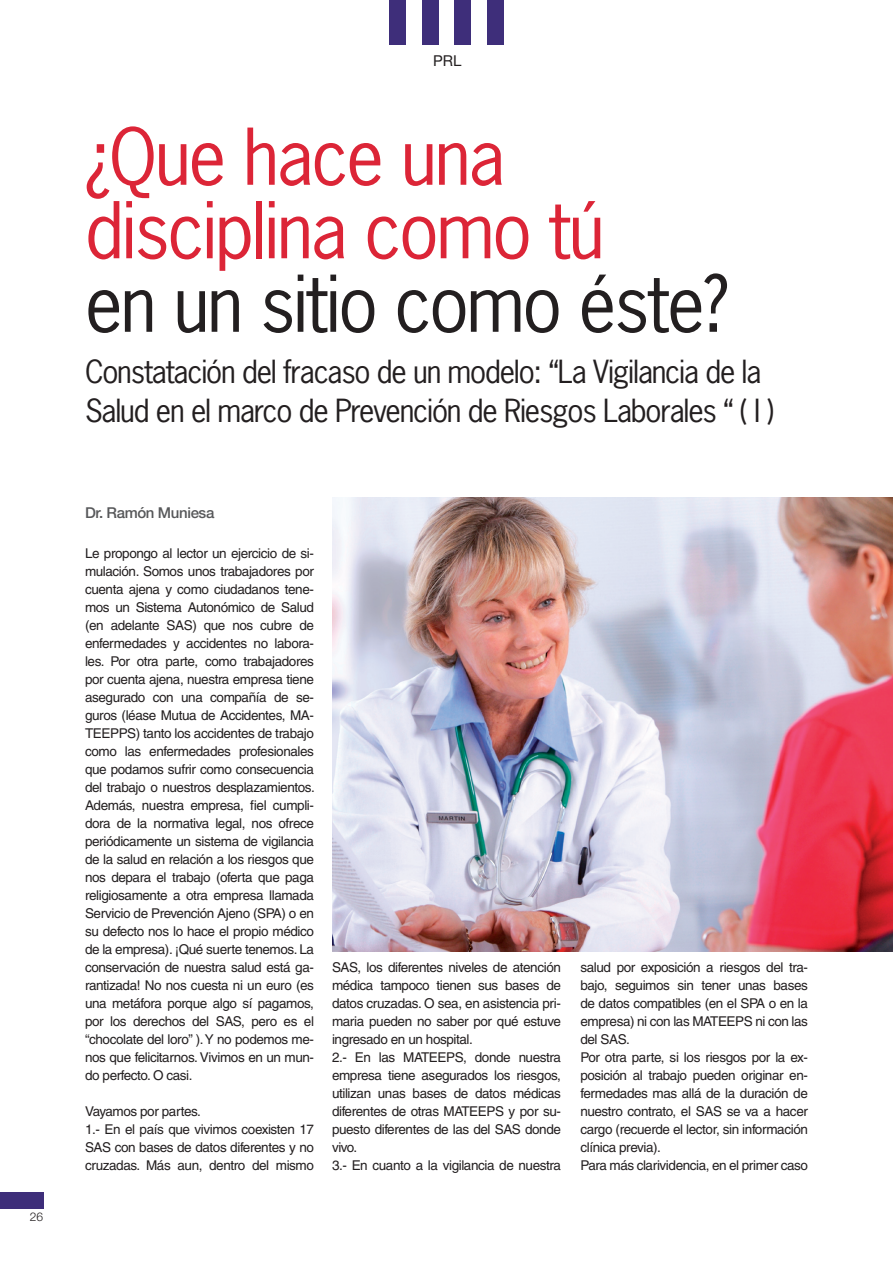
<style>
.page{position:relative;width:893px;height:1263px;background:#fff}
.page>*{position:absolute;margin:0;border:0;box-sizing:border-box;transform-origin:0 0}
.título___pequeño_aed{font:73.5px "News Gothic Std";letter-spacing:-.03em;color:#dc2537}
.título___pequeño_aed-2{font:73.5px "News Gothic Std";letter-spacing:-.03em;color:#231f20}
.título___pequeño_aed-3{font:30px/39px "News Gothic Std";letter-spacing:-.04em;color:#231f20}
.entradilla_aedipe{font:500 15px "Helvetica Neue";letter-spacing:-.025em;color:#57585a}
.t1{font:15px "Helvetica Neue";color:#231f20}
.texto_aedipe{font:13.5px/18px "Helvetica";letter-spacing:-.03em;color:#231f20;text-align:justify}
.t2{font:300 12px "Helvetica Neue";color:#231f20}
</style>
<div class="page">
<div style="left:0;top:1192px;width:43px;height:16px;background:#3e2e7a"></div>
<div style="left:389px;top:0;width:17px;height:45px;background:#3e2e7a"></div>
<div style="left:422px;top:0;width:16px;height:45px;background:#3e2e7a"></div>
<div style="left:455px;top:0;width:16px;height:45px;background:#3e2e7a"></div>
<div style="left:487px;top:0;width:16px;height:45px;background:#3e2e7a"></div>
<img style="left:332px;top:497px;width:561px;height:454px">
<p class="t2" style="left:30px;top:1209px;width:15px">26</p>
<p class="t1" style="left:433px;top:52px;width:30px">PRL</p>
<p class="título___pequeño_aed" style="left:85px;top:110px;width:422px">¿Que hace una</p>
<p class="título___pequeño_aed" style="left:85px;top:183px;width:521px">disciplina como tú</p>
<p class="título___pequeño_aed-2" style="left:85px;top:257px;width:645px">en un sitio como éste?</p>
<p class="título___pequeño_aed-3" style="left:85px;top:352px;width:691px">Constatación del fracaso de un modelo: “La Vigilancia de la<br>Salud en el marco de Prevención de Riesgos Laborales “ ( I )</p>
<p class="entradilla_aedipe" style="left:85px;top:503px;width:131px">Dr. Ramón Muniesa</p>
<p class="texto_aedipe" style="left:85px;top:544px;width:231px">Le propongo al lector un ejercicio de si&shy;mulación. Somos unos trabajadores por cuenta ajena y como ciudadanos tene&shy;mos un Sistema Autonómico de Salud (en adelante SAS) que nos cubre de enfermedades y accidentes no labora&shy;les. Por otra parte, como trabajadores por cuenta ajena, nuestra empresa tiene asegurado con una compañía de se&shy;guros (léase Mutua de Accidentes, MA-TEEPPS) tanto los accidentes de trabajo como las enfermedades profesionales que podamos sufrir como consecuencia del trabajo o nuestros desplazamientos.<br>Además, nuestra empresa, fiel cumpli&shy;dora de la normativa legal, nos ofrece periódicamente un sistema de vigilancia de la salud en relación a los riesgos que nos depara el trabajo (oferta que paga religiosamente a otra empresa llamada Servicio de Prevención Ajeno (SPA) o en su defecto nos lo hace el propio médico de la empresa). ¡Qué suerte tenemos. La conservación de nuestra salud está ga&shy;rantizada! No nos cuesta ni un euro (es una metáfora porque algo sí pagamos, por los derechos del SAS, pero es el “chocolate del loro” ). Y no podemos me&shy;nos que felicitarnos. Vivimos en un mun&shy;do perfecto. O casi.</p>
<p class="texto_aedipe" style="left:85px;top:1102px;width:117px">Vayamos por partes.</p>
<p class="texto_aedipe" style="left:85px;top:1120px;width:230px">1.- En el país que vivimos coexisten 17<br>SAS con bases de datos diferentes y no cruzadas. Más aun, dentro del mismo</p>
<p class="texto_aedipe" style="left:332px;top:958px;width:230px">SAS, los diferentes niveles de atención médica tampoco tienen sus bases de datos cruzadas. O sea, en asistencia pri&shy;maria pueden no saber por qué estuve ingresado en un hospital.</p>
<p class="texto_aedipe" style="left:332px;top:1048px;width:230px">2.- En las MATEEPS, donde nuestra empresa tiene asegurados los riesgos, utilizan unas bases de datos médicas diferentes de otras MATEEPS y por su&shy;puesto diferentes de las del SAS donde vivo.</p>
<p class="texto_aedipe" style="left:332px;top:1156px;width:230px">3.- En cuanto a la vigilancia de nuestra</p>
<p class="texto_aedipe" style="left:580px;top:958px;width:229px">salud por exposición a riesgos del tra&shy;bajo, seguimos sin tener unas bases de datos compatibles (en el SPA o en la empresa) ni con las MATEEPS ni con las del SAS.</p>
<p class="texto_aedipe" style="left:580px;top:1048px;width:229px">Por otra parte, si los riesgos por la ex&shy;posición al trabajo pueden originar en&shy;fermedades mas allá de la duración de nuestro contrato, el SAS se va a hacer cargo (recuerde el lector, sin información clínica previa).</p>
<p class="texto_aedipe" style="left:580px;top:1156px;width:229px">Para más clarividencia, en el primer caso</p>
</div>
